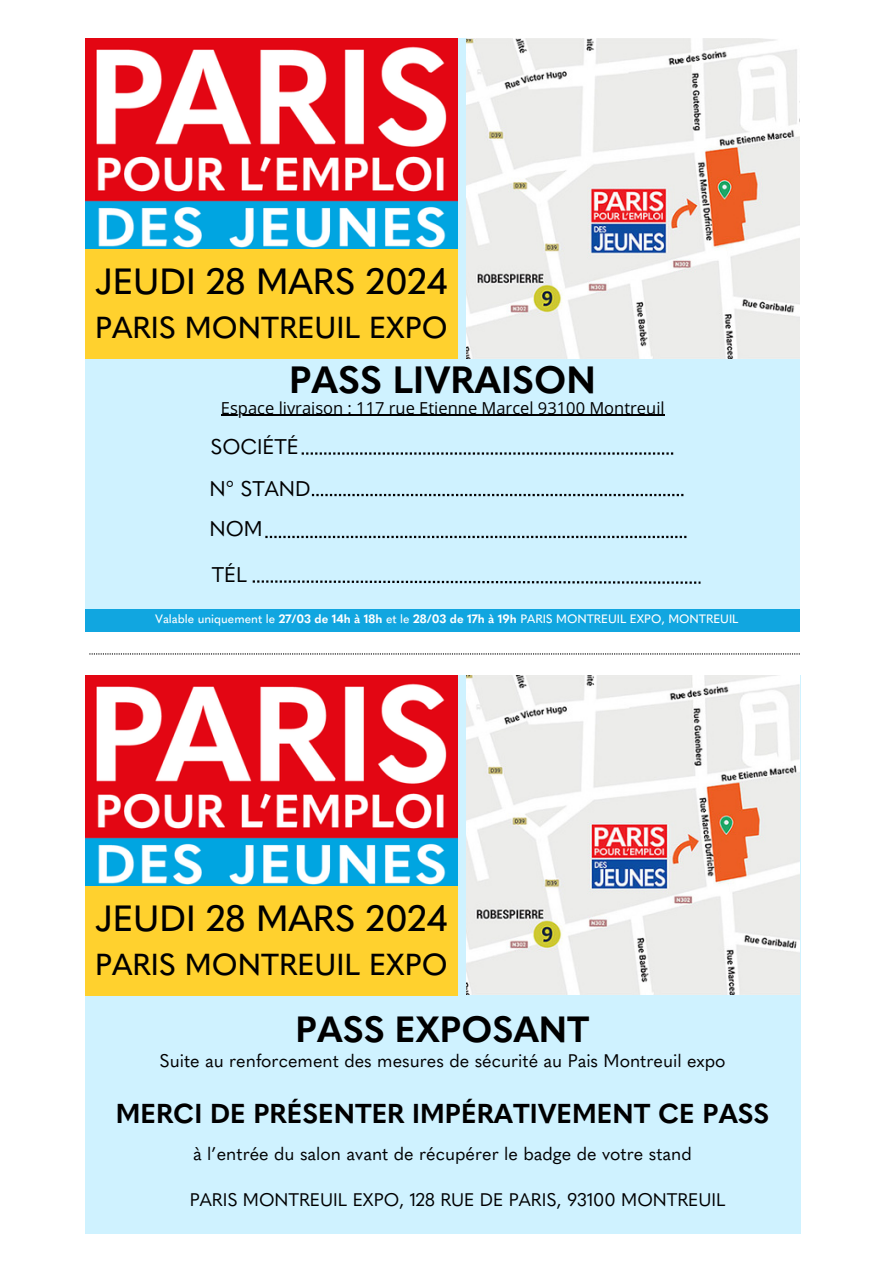
<style>
.page{position:relative;width:894px;height:1264px;background:#fff}
.page>*{position:absolute;margin:0;border:0;box-sizing:border-box;transform-origin:0 0}
.t1{font:700 37.5px "Quasimoda";color:#000}
.t2{font:500 36px "Quasimoda";color:#000}
.t3{font:700 36px "Quasimoda";color:#000}
.t4{font:500 30px "Quasimoda";color:#000}
.t5{font:700 27px "Quasimoda";color:#000}
.t6{font:21px "Quasimoda";color:#000}
.t7{font:18px "Quasimoda";color:#000}
.t8{font:16.5px "Open Sans";color:#000}
.t9{font:500 12px "Quasimoda";color:#fff}
.s1{font-weight:700}
</style>
<div class="page">
<div style="left:85px;top:38px;width:714px;height:593px;background:#cff2ff"></div>
<img style="left:85px;top:38px;width:372px;height:211px">
<div style="left:85px;top:249px;width:372px;height:109px;background:#ffd12e"></div>
<img style="left:466px;top:38px;width:333px;height:321px">
<svg style="left:301px;top:452px;width:372px;height:2px"></svg>
<svg style="left:312px;top:494px;width:371px;height:2px"></svg>
<svg style="left:265px;top:536px;width:421px;height:2px"></svg>
<svg style="left:252px;top:580px;width:448px;height:3px"></svg>
<div style="left:85px;top:609px;width:714px;height:22px;background:#11a6e0"></div>
<div style="left:85px;top:675px;width:714px;height:558px;background:#cff2ff"></div>
<img style="left:85px;top:675px;width:372px;height:211px">
<div style="left:85px;top:886px;width:372px;height:109px;background:#ffd12e"></div>
<img style="left:466px;top:675px;width:333px;height:319px">
<svg style="left:89px;top:653px;width:710px;height:1px"></svg>
<hr style="left:221px;top:415px;width:443px;height:1px;background:#000">
<h2 class="t2" style="left:95px;top:260px;width:354px">JEUDI 28 MARS 2024</h2>
<h2 class="t4" style="left:95px;top:309px;width:354px">PARIS MONTREUIL EXPO</h2>
<h4 class="t1" style="left:289px;top:357px;width:308px">PASS LIVRAISON</h4>
<h5 class="t8" style="left:221px;top:396px;width:445px">Espace livraison : 117 rue Etienne Marcel 93100 Montreuil</h5>
<h1 class="t6" style="left:210px;top:434px;width:90px">SOCIÉTÉ</h1>
<h6 class="t6" style="left:209px;top:476px;width:102px">N° STAND</h6>
<h4 class="t6" style="left:209px;top:516px;width:55px">NOM</h4>
<h4 class="t6" style="left:212px;top:562px;width:37px">TÉL</h4>
<h4 class="t9" style="left:155px;top:612px;width:584px">Valable uniquement le <span class="s1">27/03 de 14h à 18h</span> et le <span class="s1">28/03 de 17h à 19h</span> PARIS MONTREUIL EXPO, MONTREUIL</h4>
<p class="t2" style="left:95px;top:896px;width:354px">JEUDI 28 MARS 2024</p>
<p class="t4" style="left:95px;top:946px;width:354px">PARIS MONTREUIL EXPO</p>
<p class="t3" style="left:295px;top:1008px;width:295px">PASS EXPOSANT</p>
<h1 class="t7" style="left:159px;top:1050px;width:567px">Suite au renforcement des mesures de sécurité au Pais Montreuil expo</h1>
<h3 class="t5" style="left:116px;top:1097px;width:655px">MERCI DE PRÉSENTER IMPÉRATIVEMENT CE PASS</h3>
<h6 class="t7" style="left:193px;top:1142px;width:500px">à l’entrée du salon avant de récupérer le badge de votre stand</h6>
<h6 class="t7" style="left:190px;top:1189px;width:537px">PARIS MONTREUIL EXPO, 128 RUE DE PARIS, 93100 MONTREUIL</h6>
</div>
